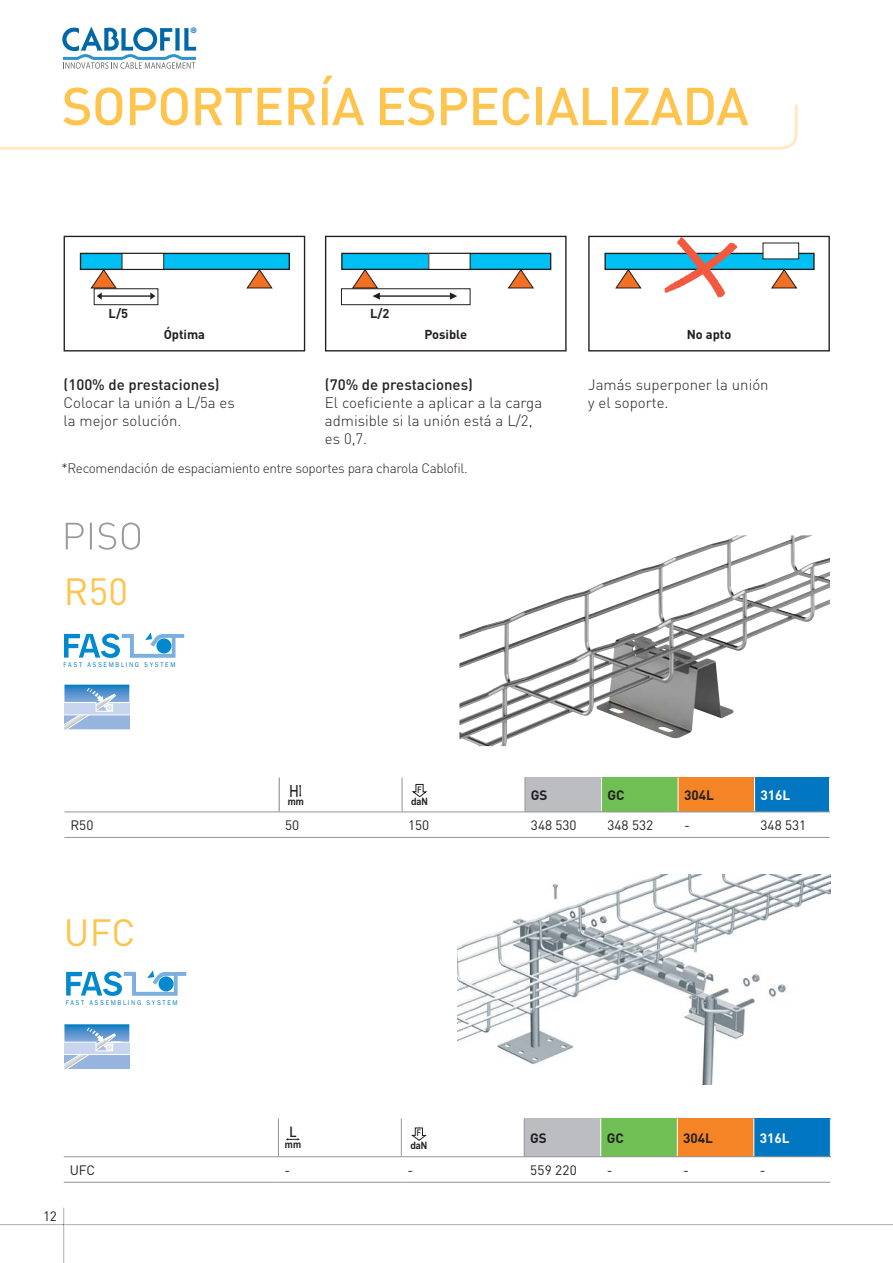
<style>
.page{position:relative;width:893px;height:1263px;background:#fff}
.page>*{position:absolute;margin:0;border:0;box-sizing:border-box;transform-origin:0 0}
.t1{font:500 52.5px "DIN Pro";letter-spacing:-.015em;color:#fec44e}
.t2{font:37.5px "DIN Pro";letter-spacing:.005em;color:#fec44e}
.t3{font:17.25px "Frutiger";color:#231f20;scale:.79 1}
.t4{font:300 15px/18px "DIN Pro";color:#231f20}
.t5{font:500 15px "DIN Pro";color:#231f20}
.t6{font:14.85px "Frutiger";color:#231f20}
.t7{font:300 13.5px "DIN Pro";letter-spacing:-.025em;color:#231f20}
.t8{font:13.5px "DIN Pro";color:#231f20}
.t9{font:700 13.5px "DIN Pro";color:#231f20}
.t10{font:700 13.5px "DIN Pro";color:#fff}
.t11{font:700 12.75px "DIN Pro";color:#231f20}
.t12{font:700 10.35px "Arial";color:#231f20;scale:.88 1}
.t13{font:700 10.2px "Arial";color:#231f20;scale:.88 1}
.t14{font:700 10.05px "Arial";color:#231f20;scale:.88 1}
.t15{font:9.3px "Frutiger";color:#231f20}
.t16{font:700 7.2px "Futura";color:#0068a6}
.t17{font:6.9px "Franklin Gothic";letter-spacing:.265em;color:#007dc5;scale:.9 1}
</style>
<div class="page">
<img style="left:459px;top:535px;width:371px;height:211px">
<img style="left:457px;top:874px;width:373px;height:210px">
<div style="left:525px;top:777px;width:76px;height:35px;background:#bbbdc0"></div>
<div style="left:601px;top:777px;width:77px;height:35px;background:#70bf54"></div>
<div style="left:678px;top:777px;width:77px;height:35px;background:#f58426"></div>
<div style="left:755px;top:777px;width:74px;height:35px;background:#0077c0"></div>
<hr style="left:402px;top:777px;width:1px;height:34px;background:#939598">
<hr style="left:525px;top:777px;width:1px;height:34px;background:#939598">
<hr style="left:601px;top:777px;width:1px;height:34px;background:#fff">
<hr style="left:678px;top:777px;width:1px;height:34px;background:#fff">
<hr style="left:754px;top:777px;width:1px;height:34px;background:#fff">
<hr style="left:64px;top:811px;width:766px;height:1px;background:#939598">
<hr style="left:279px;top:777px;width:1px;height:34px;background:#808285">
<hr style="left:64px;top:837px;width:765px;height:1px;background:#939598">
<svg style="left:299px;top:785px;width:2px;height:12px"></svg>
<svg style="left:411px;top:784px;width:16px;height:13px"></svg>
<div style="left:524px;top:1118px;width:77px;height:39px;background:#bbbdc0"></div>
<div style="left:601px;top:1118px;width:76px;height:39px;background:#70bf54"></div>
<div style="left:677px;top:1118px;width:77px;height:39px;background:#f58426"></div>
<div style="left:754px;top:1118px;width:76px;height:39px;background:#0077c0"></div>
<hr style="left:278px;top:1118px;width:1px;height:38px;background:#939598">
<hr style="left:401px;top:1118px;width:1px;height:38px;background:#939598">
<hr style="left:524px;top:1118px;width:1px;height:38px;background:#939598">
<hr style="left:600px;top:1118px;width:1px;height:38px;background:#fff">
<hr style="left:677px;top:1118px;width:1px;height:38px;background:#fff">
<hr style="left:753px;top:1118px;width:1px;height:38px;background:#fff">
<hr style="left:64px;top:1156px;width:214px;height:1px;background:#939598">
<hr style="left:278px;top:1156px;width:123px;height:1px;background:#939598">
<hr style="left:401px;top:1156px;width:430px;height:1px;background:#939598">
<hr style="left:64px;top:1182px;width:214px;height:1px;background:#939598">
<hr style="left:278px;top:1182px;width:123px;height:1px;background:#939598">
<hr style="left:401px;top:1182px;width:429px;height:1px;background:#939598">
<svg style="left:286px;top:1138px;width:14px;height:2px"></svg>
<svg style="left:411px;top:1127px;width:16px;height:14px"></svg>
<svg style="left:66px;top:522px;width:74px;height:28px"></svg>
<hr style="left:64px;top:1224px;width:829px;height:1px;background:#939598">
<hr style="left:0;top:1224px;width:63px;height:1px;background:#939598">
<hr style="left:63px;top:1225px;width:1px;height:38px;background:#939598">
<svg style="left:63px;top:1208px;width:1px;height:17px"></svg>
<svg style="left:62px;top:27px;width:135px;height:42px"></svg>
<div style="left:64px;top:685px;width:65px;height:26px;background:#1782c5"></div>
<svg style="left:64px;top:688px;width:65px;height:42px;background:#a0bee1"></svg>
<svg style="left:64px;top:632px;width:120px;height:26px"></svg>
<svg style="left:66px;top:970px;width:120px;height:26px"></svg>
<div style="left:64px;top:1024px;width:65px;height:27px;background:linear-gradient(to right,#1481c5,#1481c5)"></div>
<svg style="left:64px;top:1028px;width:65px;height:41px;background:#a0bee1"></svg>
<div style="left:342px;top:253px;width:209px;height:16px;background:#00c0f3"></div>
<div style="left:341px;top:253px;width:210px;height:17px;border:1px solid #231f20"></div>
<div style="left:429px;top:253px;width:41px;height:16px;background:#fff"></div>
<div style="left:428px;top:253px;width:42px;height:17px;border:1px solid #231f20"></div>
<div style="left:341px;top:288px;width:129px;height:17px;border:1px solid #231f20"></div>
<svg style="left:507px;top:268px;width:28px;height:21px"></svg>
<svg style="left:351px;top:268px;width:29px;height:32px"></svg>
<svg style="left:450px;top:292px;width:7px;height:8px"></svg>
<hr style="left:379px;top:295px;width:71px;height:2px;background:#231f20">
<div style="left:325px;top:236px;width:242px;height:115px;border:1px solid #231f20"></div>
<div style="left:605px;top:253px;width:209px;height:16px;background:#00c0f3"></div>
<div style="left:604px;top:253px;width:211px;height:17px;border:1px solid #231f20"></div>
<div style="left:763px;top:243px;width:36px;height:16px;background:#fff"></div>
<svg style="left:615px;top:268px;width:27px;height:21px"></svg>
<svg style="left:770px;top:268px;width:28px;height:21px"></svg>
<div style="left:588px;top:236px;width:242px;height:115px;border:1px solid #231f20"></div>
<svg style="left:664px;top:237px;width:73px;height:60px"></svg>
<div style="left:81px;top:253px;width:208px;height:16px;background:#00c0f3"></div>
<div style="left:80px;top:253px;width:210px;height:17px;border:1px solid #231f20"></div>
<div style="left:122px;top:253px;width:42px;height:16px;background:#fff"></div>
<div style="left:122px;top:253px;width:42px;height:17px;border:1px solid #231f20"></div>
<div style="left:94px;top:288px;width:64px;height:17px;border:1px solid #231f20"></div>
<svg style="left:246px;top:268px;width:28px;height:21px"></svg>
<svg style="left:90px;top:268px;width:28px;height:32px"></svg>
<svg style="left:150px;top:292px;width:5px;height:8px"></svg>
<hr style="left:101px;top:295px;width:50px;height:2px;background:#231f20">
<div style="left:64px;top:236px;width:241px;height:115px;border:1px solid #231f20"></div>
<svg style="left:0;top:104px;width:798px;height:46px"></svg>
<p class="t16" style="left:191px;top:27px;width:7px">®</p>
<h1 class="t1" style="left:62px;top:88px;width:689px">SOPORTERÍA ESPECIALIZADA</h1>
<p class="t11" style="left:109px;top:309px;width:21px">L/5</p>
<p class="t11" style="left:370px;top:309px;width:21px">L/2</p>
<p class="t11" style="left:164px;top:330px;width:43px">Óptima</p>
<p class="t11" style="left:424px;top:330px;width:44px">Posible</p>
<p class="t11" style="left:687px;top:330px;width:46px">No apto</p>
<p class="t5" style="left:64px;top:379px;width:157px">(100% de prestaciones)</p>
<p class="t4" style="left:64px;top:396px;width:173px">Colocar la unión a L/5a es la mejor solución.</p>
<p class="t5" style="left:325px;top:379px;width:149px">(70% de prestaciones)</p>
<p class="t4" style="left:325px;top:396px;width:219px">El coeficiente a aplicar a la carga admisible si la unión está a L/2, es 0,7.</p>
<p class="t4" style="left:588px;top:378px;width:182px">Jamás superponer la unión y el soporte.</p>
<p class="t7" style="left:61px;top:463px;width:408px">*Recomendación de espaciamiento entre soportes para charola Cablofil.</p>
<h2 class="t2" style="left:64px;top:578px;width:65px">R50</h2>
<p class="t17" style="left:64px;top:662px;width:126px">FAST ASSEMBLING SYSTEM</p>
<p class="t3" style="left:289px;top:784px;width:14px">H</p>
<p class="t12" style="left:288px;top:798px;width:20px">mm</p>
<p class="t15" style="left:417px;top:785px;width:6px">F</p>
<p class="t14" style="left:411px;top:798px;width:21px">daN</p>
<p class="t9" style="left:531px;top:790px;width:18px">GS</p>
<p class="t9" style="left:607px;top:790px;width:18px">GC</p>
<p class="t9" style="left:684px;top:790px;width:31px">304L</p>
<p class="t10" style="left:761px;top:790px;width:31px">316L</p>
<p class="t8" style="left:70px;top:820px;width:24px">R50</p>
<p class="t8" style="left:285px;top:820px;width:16px">50</p>
<p class="t8" style="left:408px;top:820px;width:23px">150</p>
<p class="t8" style="left:531px;top:820px;width:47px">348 530</p>
<p class="t8" style="left:607px;top:820px;width:47px">348 532</p>
<p class="t8" style="left:684px;top:820px;width:7px">-</p>
<p class="t8" style="left:761px;top:820px;width:47px">348 531</p>
<h2 class="t2" style="left:64px;top:920px;width:73px">UFC</h2>
<p class="t17" style="left:66px;top:1000px;width:126px">FAST ASSEMBLING SYSTEM</p>
<p class="t6" style="left:289px;top:1126px;width:9px">L</p>
<p class="t12" style="left:285px;top:1140px;width:20px">mm</p>
<p class="t15" style="left:416px;top:1129px;width:6px">F</p>
<p class="t13" style="left:410px;top:1141px;width:21px">daN</p>
<p class="t9" style="left:530px;top:1133px;width:18px">GS</p>
<p class="t9" style="left:607px;top:1133px;width:18px">GC</p>
<p class="t9" style="left:683px;top:1133px;width:31px">304L</p>
<p class="t10" style="left:760px;top:1133px;width:31px">316L</p>
<p class="t8" style="left:43px;top:1211px;width:15px">12</p>
<p class="t8" style="left:70px;top:1165px;width:27px">UFC</p>
<p class="t8" style="left:284px;top:1165px;width:7px">-</p>
<p class="t8" style="left:407px;top:1165px;width:7px">-</p>
<p class="t8" style="left:530px;top:1165px;width:48px">559 220</p>
<p class="t8" style="left:607px;top:1165px;width:7px">-</p>
<p class="t8" style="left:683px;top:1165px;width:7px">-</p>
<p class="t8" style="left:760px;top:1165px;width:7px">-</p>
</div>
